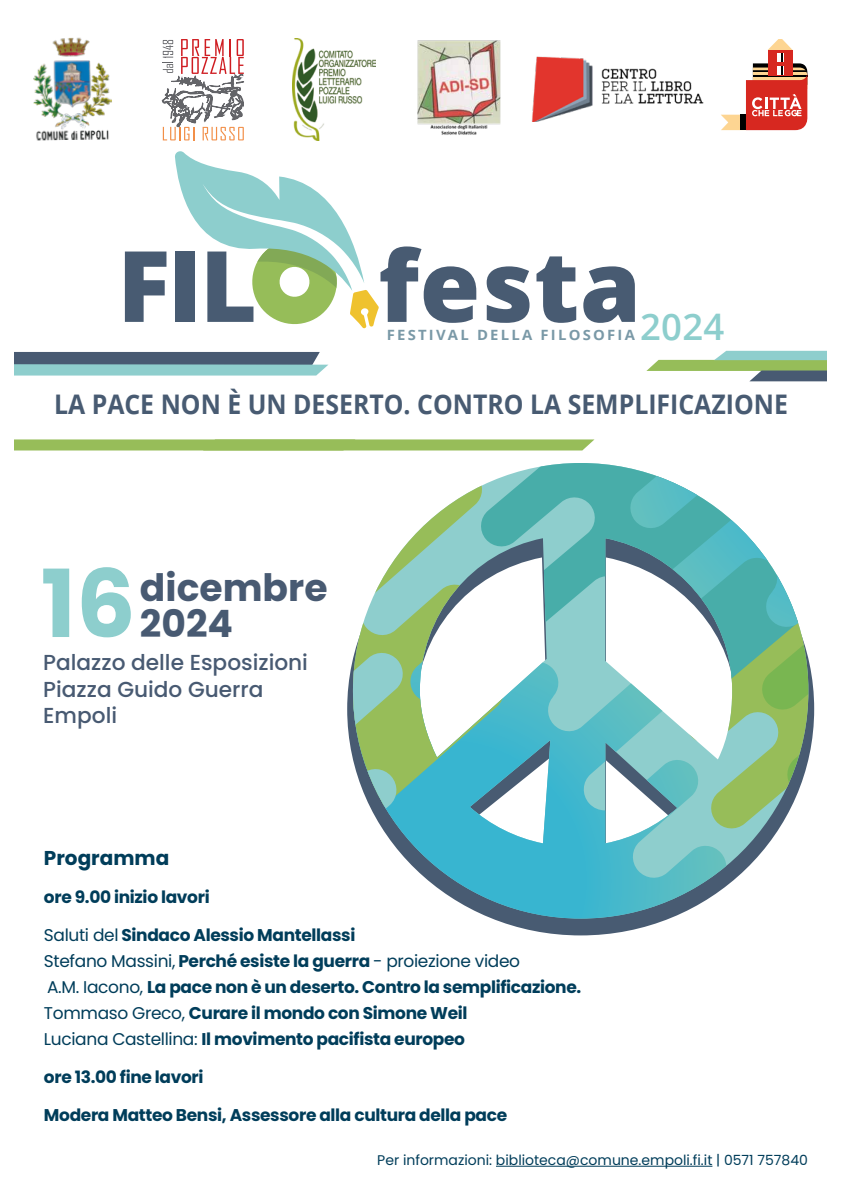
<style>
.page{position:relative;width:842px;height:1191px;background:#fff}
.page>*{position:absolute;margin:0;border:0;box-sizing:border-box;transform-origin:0 0}
.t1{font:800 98.5px "Open Sans";letter-spacing:.005em;color:#485b72}
.t2{font:700 93.7px "Poppins";color:#8dcecd}
.t3{font:700 37.7px/36.3px "Poppins";color:#485a72}
.t4{font:600 36.6px "Open Sans";color:#8dcecd}
.t5{font:700 27px "Open Sans";color:#485b72;scale:.92 1}
.t6{font:500 21.7px/26.4px "Poppins";color:#485a72}
.t7{font:700 20px "Poppins";color:#003d5a}
.t8{font:700 17px/26px "Poppins";letter-spacing:-.02em;color:#003d5a}
.t9{font:700 14.2px "Open Sans";letter-spacing:.15em;color:#7a99a7;scale:1.05 1}
.t10{font:14px "Poppins";color:#003d5a}
.s1{font-weight:400}
</style>
<div class="page">
<svg style="left:175px;top:151px;width:204px;height:178px"></svg>
<hr style="left:496px;top:1165px;width:216px;height:1px;background:#003d5a">
<svg style="left:14px;top:352px;width:314px;height:23px;background:#6c939f"></svg>
<svg style="left:646px;top:351px;width:181px;height:30px"></svg>
<svg style="left:14px;top:439px;width:580px;height:11px;background:#9bbf60"></svg>
<img style="left:33px;top:37px;width:79px;height:103px">
<svg style="left:161px;top:39px;width:83px;height:101px"></svg>
<img style="left:293px;top:39px;width:82px;height:101px">
<img style="left:532px;top:56px;width:172px;height:65px">
<svg style="left:721px;top:39px;width:87px;height:91px"></svg>
<img style="left:417px;top:40px;width:84px;height:95px">
<svg style="left:347px;top:657px;width:467px;height:278px"></svg>
<svg style="left:506px;top:703px;width:122px;height:215px;background:#63becf"></svg>
<svg style="left:366px;top:502px;width:140px;height:416px"></svg>
<svg style="left:353px;top:613px;width:74px;height:305px"></svg>
<svg style="left:453px;top:463px;width:175px;height:240px"></svg>
<svg style="left:628px;top:468px;width:180px;height:450px"></svg>
<h1 class="t1" style="left:117px;top:211px;width:525px">FIL festa</h1>
<p class="t9" style="left:387px;top:325px;width:238px">FESTIVAL DELLA FILOSOFIA</p>
<h3 class="t4" style="left:640px;top:301px;width:86px">2024</h3>
<h3 class="t5" style="left:54px;top:385px;width:799px">LA PACE NON È UN DESERTO. CONTRO LA SEMPLIFICAZIONE</h3>
<h2 class="t2" style="left:41px;top:550px;width:96px">16</h2>
<h3 class="t3" style="left:140px;top:570px;width:189px">dicembre<br>2024</h3>
<p class="t6" style="left:43px;top:650px;width:266px">Palazzo delle Esposizioni<br>Piazza Guido Guerra<br>Empoli</p>
<p class="t7" style="left:44px;top:846px;width:127px">Programma</p>
<p class="t8" style="left:44px;top:884px;width:167px">ore 9.00 inizio lavori</p>
<p class="t8" style="left:44px;top:922px;width:539px"><span class="s1">Saluti del</span> Sindaco Alessio Mantellassi<br><span class="s1">Stefano Massini,</span> Perché esiste la guerra <span class="s1">- proiezione video<br>A.M. Iacono,</span> La pace non è un deserto. Contro la semplificazione.<br><span class="s1">Tommaso Greco,</span> Curare il mondo con Simone Weil<br><span class="s1">Luciana Castellina:</span> Il movimento pacifista europeo</p>
<p class="t8" style="left:44px;top:1064px;width:161px">ore 13.00 fine lavori</p>
<p class="t8" style="left:44px;top:1102px;width:465px">Modera Matteo Bensi, Assessore alla cultura della pace</p>
<p class="t10" style="left:377px;top:1152px;width:432px">Per informazioni: biblioteca@comune.empoli.fi.it | 0571 757840</p>
</div>
